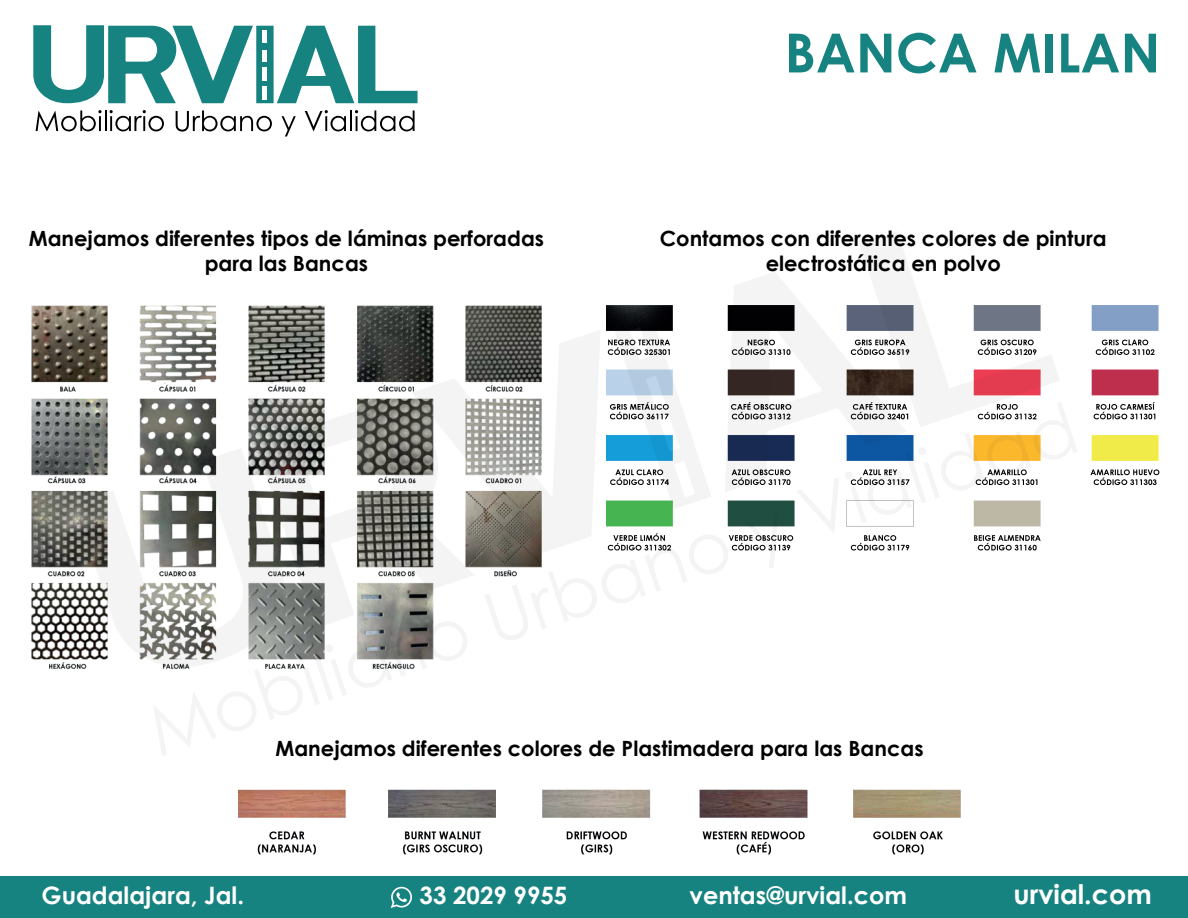
<style>
.page{position:relative;width:1188px;height:918px;background:#fff}
.page>*{position:absolute;margin:0;border:0;box-sizing:border-box;transform-origin:0 0}
.t1{font:700 54px "Century Gothic";color:#168381}
.t2{font:700 27px "Century Gothic";color:#fff}
.t3{font:700 24px "Century Gothic";color:#fff}
.t4{font:700 21px/25.2px "Century Gothic";color:#000001;text-align:center}
</style>
<div class="page">
<div style="left:0;top:876px;width:1188px;height:42px;background:#168381"></div>
<svg style="left:391px;top:887px;width:21px;height:21px"></svg>
<svg style="left:33px;top:25px;width:220px;height:79px"></svg>
<div style="left:256px;top:26px;width:18px;height:77px;background:#168381;border:2px solid #168381"></div>
<svg style="left:277px;top:25px;width:141px;height:79px"></svg>
<div style="left:262px;top:31px;width:5px;height:12px;background:#fff"></div>
<svg style="left:36px;top:110px;width:66px;height:21px"></svg>
<hr style="left:105px;top:110px;width:2px;height:21px;background:#000001">
<svg style="left:110px;top:110px;width:54px;height:21px"></svg>
<svg style="left:176px;top:110px;width:96px;height:22px"></svg>
<svg style="left:282px;top:116px;width:14px;height:20px"></svg>
<svg style="left:305px;top:110px;width:41px;height:21px"></svg>
<hr style="left:350px;top:110px;width:2px;height:21px;background:#000001">
<svg style="left:355px;top:110px;width:60px;height:21px"></svg>
<div style="left:262px;top:51px;width:5px;height:11px;background:#fff"></div>
<div style="left:262px;top:67px;width:5px;height:13px;background:#fff"></div>
<div style="left:262px;top:86px;width:5px;height:13px;background:#fff"></div>
<img style="left:31px;top:305px;width:122px;height:364px">
<img style="left:1090px;top:305px;width:70px;height:180px">
<svg style="left:74px;top:448px;width:79px;height:221px"></svg>
<svg style="left:153px;top:232px;width:924px;height:523px"></svg>
<img style="left:238px;top:789px;width:723px;height:66px">
<p class="t4" style="left:29px;top:225px;width:517px">Manejamos diferentes tipos de láminas perforadas para las Bancas</p>
<h1 class="t1" style="left:785px;top:12px;width:377px">BANCA MILAN</h1>
<p class="t4" style="left:660px;top:225px;width:448px">Contamos con diferentes colores de pintura electrostática en polvo</p>
<p class="t4" style="left:276px;top:735px;width:650px">Manejamos diferentes colores de Plastimadera para las Bancas</p>
<p class="t3" style="left:42px;top:878px;width:204px">Guadalajara, Jal.</p>
<p class="t3" style="left:420px;top:878px;width:149px">33 2029 9955</p>
<p class="t3" style="left:690px;top:878px;width:219px">ventas@urvial.com</p>
<p class="t2" style="left:1014px;top:874px;width:140px">urvial.com</p>
</div>
